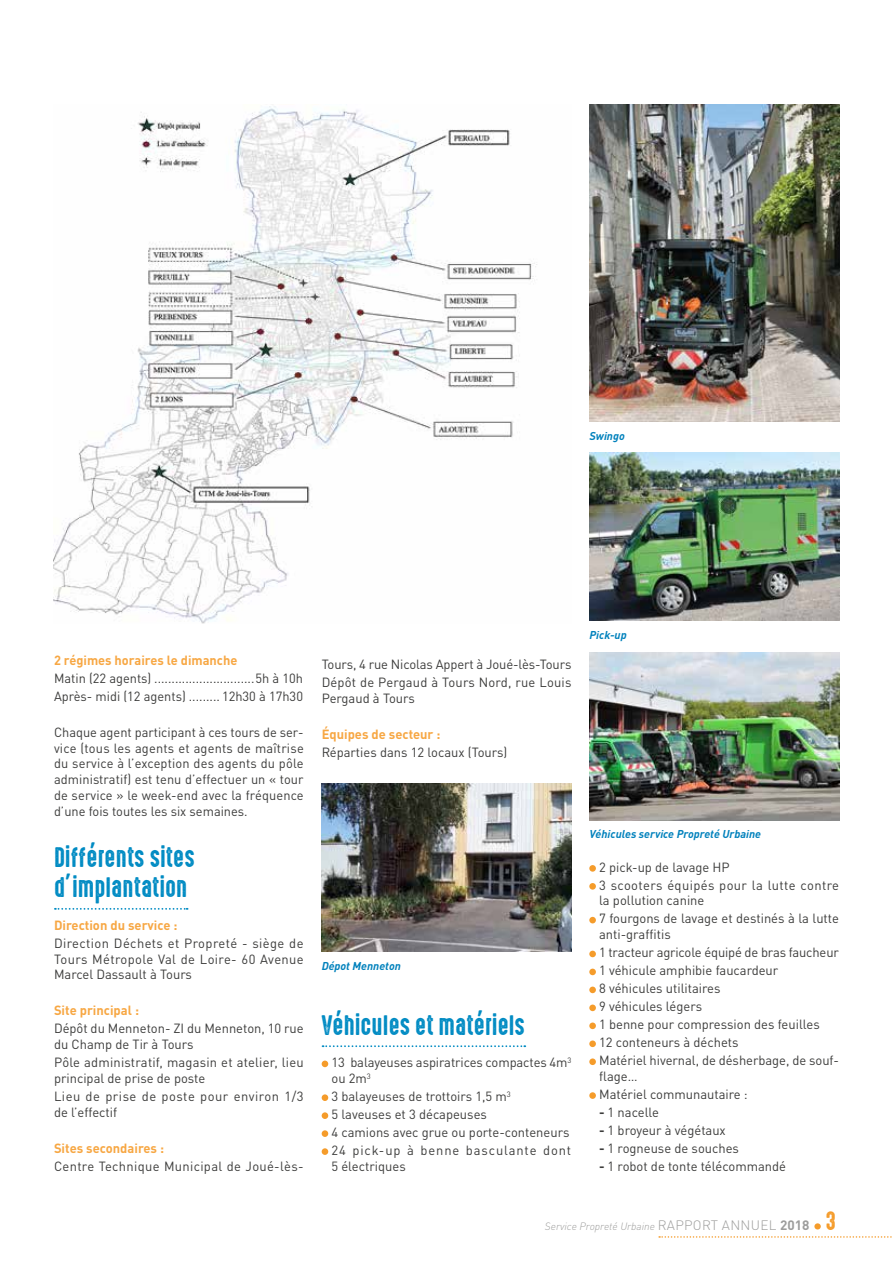
<style>
.page{position:relative;width:893px;height:1263px;background:#fff}
.page>*{position:absolute;margin:0;border:0;box-sizing:border-box;transform-origin:0 0}
.t1{font:25.5px/30.6px "High Voltage Rough";color:#008bc3}
.t2{font:13.2px/18px "DIN Pro";color:#3c3c3b}
.t3{font:700 13.2px "DIN Pro";color:#f7a743}
.t4{font:13.2px/18px "DIN Pro";letter-spacing:.03em;color:#3c3c3b}
.t5{font:13.2px/15.9px "DIN Pro";letter-spacing:.04em;color:#3c3c3b}
.t6{font:13.2px "DIN Pro";letter-spacing:.025em;color:#3c3c3b}
.t7{font:italic 700 11.25px "DIN Pro";color:#0081bc}
.t8{font:italic 300 10.5px "DIN Pro";color:#9d9d9c}
.s1{font-weight:700}
.s2{font-style:normal;font-size:13.5px}
.s3{font-weight:700;font-style:normal;font-size:13.5px}
.s4{font-family:"High Voltage Rough";font-weight:400;font-style:normal;font-size:24px;color:#f59c2b}
</style>
<div class="page">
<div style="left:814px;top:1223px;width:7px;height:6px;background:#f59c2b;border-radius:50%"></div>
<svg style="left:659px;top:1236px;width:233px;height:2px"></svg>
<svg style="left:55px;top:908px;width:133px;height:2px"></svg>
<svg style="left:323px;top:1045px;width:202px;height:2px"></svg>
<div style="left:322px;top:1060px;width:6px;height:7px;background:#f59c2b;border-radius:50%"></div>
<div style="left:322px;top:1094px;width:6px;height:7px;background:#f59c2b;border-radius:50%"></div>
<div style="left:322px;top:1112px;width:6px;height:7px;background:#f59c2b;border-radius:50%"></div>
<div style="left:322px;top:1130px;width:6px;height:7px;background:#f59c2b;border-radius:50%"></div>
<div style="left:322px;top:1148px;width:6px;height:7px;background:#f59c2b;border-radius:50%"></div>
<div style="left:589px;top:865px;width:7px;height:7px;background:#f59c2b;border-radius:50%"></div>
<div style="left:589px;top:883px;width:7px;height:7px;background:#f59c2b;border-radius:50%"></div>
<div style="left:589px;top:917px;width:7px;height:6px;background:#f59c2b;border-radius:50%"></div>
<div style="left:589px;top:951px;width:7px;height:6px;background:#f59c2b;border-radius:50%"></div>
<div style="left:589px;top:969px;width:7px;height:6px;background:#f59c2b;border-radius:50%"></div>
<div style="left:589px;top:986px;width:7px;height:7px;background:#f59c2b;border-radius:50%"></div>
<div style="left:589px;top:1004px;width:7px;height:7px;background:#f59c2b;border-radius:50%"></div>
<div style="left:589px;top:1022px;width:7px;height:7px;background:#f59c2b;border-radius:50%"></div>
<div style="left:589px;top:1040px;width:7px;height:7px;background:#f59c2b;border-radius:50%"></div>
<div style="left:589px;top:1058px;width:7px;height:7px;background:#f59c2b;border-radius:50%"></div>
<div style="left:589px;top:1092px;width:7px;height:7px;background:#f59c2b;border-radius:50%"></div>
<img style="left:54px;top:106px;width:483px;height:518px">
<img style="left:322px;top:783px;width:249px;height:168px">
<img style="left:590px;top:105px;width:249px;height:316px">
<img style="left:590px;top:453px;width:249px;height:168px">
<img style="left:590px;top:652px;width:249px;height:168px">
<p class="t7" style="left:590px;top:426px;width:37px">Swingo</p>
<p class="t3" style="left:54px;top:649px;width:185px">2 régimes horaires le dimanche</p>
<p class="t2" style="left:54px;top:668px;width:250px">Matin (22 agents) .............................5h à 10h<br>Après- midi (12 agents) ......... 12h30 à 17h30</p>
<p class="t2" style="left:54px;top:723px;width:251px;line-height:15.9px;text-align:justify">Chaque agent participant à ces tours de ser&shy;vice (tous les agents et agents de maîtrise du service à l’exception des agents du pôle administratif) est tenu d’effectuer un « tour de service » le week-end avec la fréquence d’une fois toutes les six semaines.</p>
<h1 class="t1" style="left:54px;top:843px;width:142px">Différents sites d’implantation</h1>
<p class="t3" style="left:54px;top:914px;width:125px">Direction du service :</p>
<p class="t2" style="left:54px;top:934px;width:251px;line-height:15.9px;text-align:justify">Direction Déchets et Propreté - siège de Tours Métropole Val de Loire- 60 Avenue Marcel Dassault à Tours</p>
<p class="t3" style="left:54px;top:1000px;width:87px">Site principal :</p>
<p class="t2" style="left:54px;top:1019px;width:251px;line-height:15.9px">Dépôt du Menneton- ZI du Menneton, 10 rue du Champ de Tir à Tours</p>
<p class="t2" style="left:54px;top:1053px;width:251px;line-height:15.9px">Pôle administratif, magasin et atelier, lieu principal de prise de poste</p>
<p class="t5" style="left:54px;top:1087px;width:251px">Lieu de prise de poste pour environ 1/3 de l’effectif</p>
<p class="t3" style="left:54px;top:1137px;width:112px">Sites secondaires :</p>
<p class="t6" style="left:54px;top:1155px;width:251px">Centre Technique Municipal de Joué-lès-</p>
<p class="t2" style="left:322px;top:654px;width:251px">Tours, 4 rue Nicolas Appert à Joué-lès-Tours<br>Dépôt de Pergaud à Tours Nord, rue Louis</p>
<p class="t2" style="left:322px;top:688px;width:95px">Pergaud à Tours</p>
<p class="t3" style="left:322px;top:723px;width:120px">Équipes de secteur :</p>
<p class="t2" style="left:322px;top:742px;width:187px">Réparties dans 12 locaux (Tours)</p>
<p class="t7" style="left:590px;top:626px;width:39px">Pick-up</p>
<p class="t7" style="left:322px;top:956px;width:81px">Dépot Menneton</p>
<h1 class="t1" style="left:322px;top:1010px;width:205px">Véhicules et matériels</h1>
<p class="t2" style="left:331px;top:1053px;width:241px;line-height:15.9px">13 balayeuses aspiratrices compactes 4m<sup>3 </sup>ou 2m<sup>3</sup></p>
<p class="t2" style="left:331px;top:1086px;width:241px">3 balayeuses de trottoirs 1,5 m<sup>3<br></sup>5 laveuses et 3 décapeuses<br>4 camions avec grue ou porte-conteneurs 24 pick-up à benne basculante dont</p>
<p class="t2" style="left:331px;top:1156px;width:76px">5 électriques</p>
<p class="t7" style="left:590px;top:825px;width:173px">Véhicules service Propreté Urbaine</p>
<p class="t4" style="left:599px;top:856px;width:241px">2 pick-up de lavage HP<br>3 scooters équipés pour la lutte contre</p>
<p class="t2" style="left:599px;top:890px;width:241px">la pollution canine<br>7 fourgons de lavage et destinés à la lutte</p>
<p class="t2" style="left:599px;top:924px;width:241px">anti-graffitis<br>1 tracteur agricole équipé de bras faucheur<br>1 véhicule amphibie faucardeur<br>8 véhicules utilitaires<br>9 véhicules légers<br>1 benne pour compression des feuilles<br>12 conteneurs à déchets<br>Matériel hivernal, de désherbage, de souf-</p>
<p class="t2" style="left:599px;top:1066px;width:150px">flage…<br>Matériel communautaire :</p>
<p class="t2" style="left:599px;top:1102px;width:61px"><span class="s1">-</span> 1 nacelle</p>
<p class="t2" style="left:599px;top:1120px;width:128px"><span class="s1">-</span> 1 broyeur à végétaux</p>
<p class="t2" style="left:599px;top:1138px;width:141px"><span class="s1">-</span> 1 rogneuse de souches</p>
<p class="t2" style="left:599px;top:1156px;width:188px"><span class="s1">-</span> 1 robot de tonte télécommandé</p>
<p class="t8" style="left:545px;top:1218px;width:293px">Service Propreté Urbaine <span class="s2">RAPPORT ANNUEL</span> <span class="s3">2018</span> <span class="s4">3</span></p>
</div>
